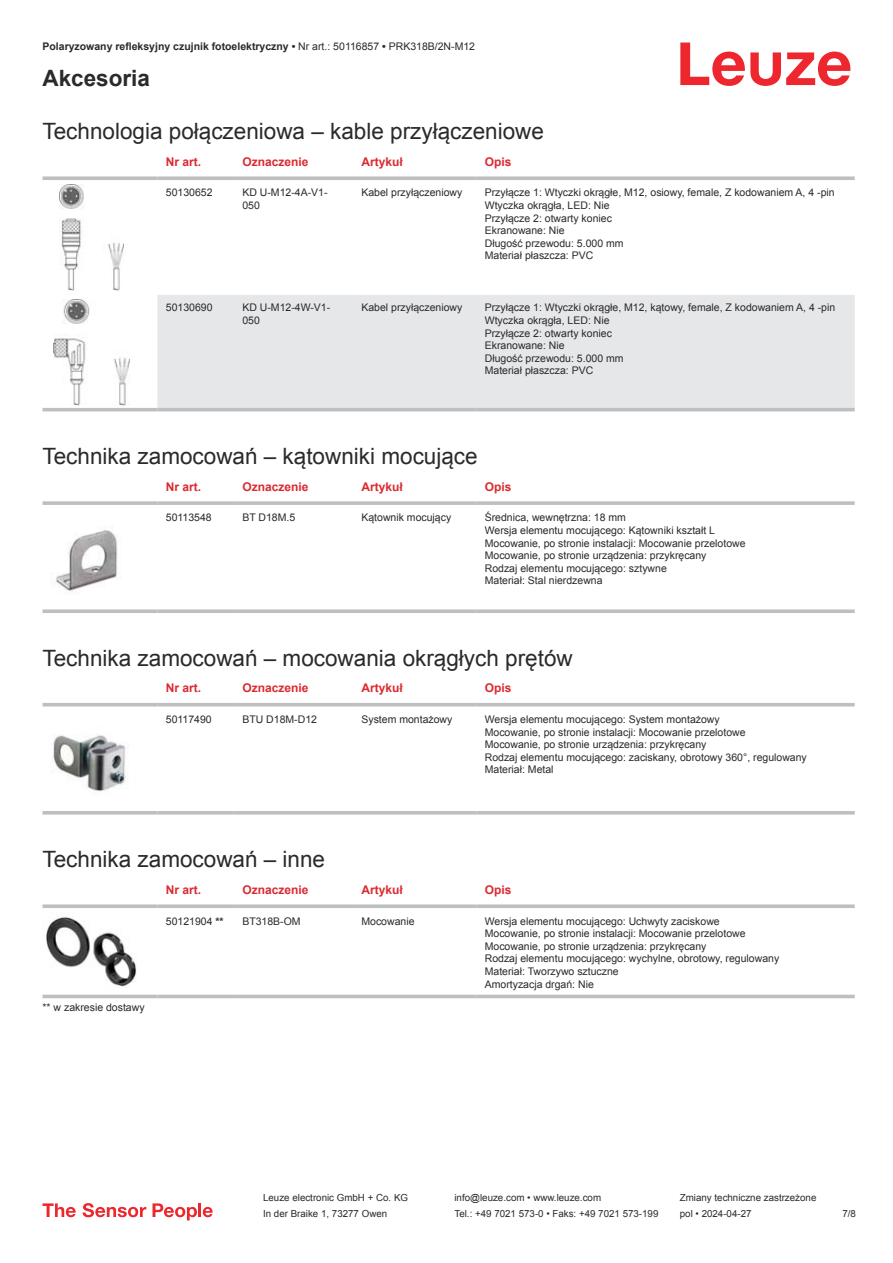
<style>
.page{position:relative;width:893px;height:1263px;background:#fff}
.page>*{position:absolute;margin:0;border:0;box-sizing:border-box;transform-origin:0 0}
.t1{font:22.5px "Arial";color:#2b292a}
.t2{font:700 22.5px "Arial";color:#2b292a}
.t3{font:700 12px "Arial";color:#db2a30}
.t4{font:10.5px/12.6px "Arial";color:#2b292a}
.t5{font:700 10.5px "Arial";color:#2b292a}
.t6{font:9.75px "Arial";color:#2b292a}
.s1{font-weight:400}
.s2{font-weight:700}
</style>
<div class="page">
<svg style="left:680px;top:43px;width:170px;height:43px"></svg>
<svg style="left:43px;top:342px;width:812px;height:70px"></svg>
<div style="left:157px;top:295px;width:698px;height:113px;background:#e6e7e9"></div>
<svg style="left:43px;top:176px;width:114px;height:4px"></svg>
<svg style="left:157px;top:176px;width:77px;height:4px"></svg>
<svg style="left:234px;top:176px;width:119px;height:4px"></svg>
<svg style="left:353px;top:176px;width:123px;height:4px"></svg>
<svg style="left:476px;top:176px;width:379px;height:4px;fill:#bdbfc1"></svg>
<hr style="left:43px;top:408px;width:114px;height:3px;background:#bdbfc1">
<hr style="left:157px;top:408px;width:77px;height:3px;background:#bdbfc1">
<hr style="left:234px;top:408px;width:119px;height:3px;background:#bdbfc1">
<hr style="left:353px;top:408px;width:123px;height:3px;background:#bdbfc1">
<hr style="left:476px;top:408px;width:379px;height:3px;background:#bdbfc1">
<img style="left:59px;top:184px;width:65px;height:107px">
<img style="left:54px;top:299px;width:75px;height:106px">
<svg style="left:43px;top:501px;width:114px;height:4px"></svg>
<svg style="left:157px;top:501px;width:77px;height:4px"></svg>
<svg style="left:234px;top:501px;width:119px;height:4px"></svg>
<svg style="left:353px;top:501px;width:123px;height:4px"></svg>
<svg style="left:476px;top:501px;width:379px;height:4px;fill:#c1c3c5"></svg>
<svg style="left:43px;top:609px;width:114px;height:4px"></svg>
<svg style="left:157px;top:609px;width:77px;height:4px"></svg>
<svg style="left:234px;top:609px;width:119px;height:4px"></svg>
<svg style="left:353px;top:609px;width:123px;height:4px"></svg>
<svg style="left:476px;top:609px;width:379px;height:4px;fill:#bdbfc1"></svg>
<img style="left:54px;top:530px;width:64px;height:62px">
<svg style="left:43px;top:706px;width:812px;height:109px"></svg>
<hr style="left:43px;top:703px;width:114px;height:3px;background:#bdbfc1">
<hr style="left:157px;top:703px;width:77px;height:3px;background:#bdbfc1">
<hr style="left:234px;top:703px;width:119px;height:3px;background:#bdbfc1">
<hr style="left:353px;top:703px;width:123px;height:3px;background:#bdbfc1">
<hr style="left:476px;top:703px;width:379px;height:3px;background:#bdbfc1">
<hr style="left:43px;top:811px;width:114px;height:3px;background:#bdbfc1">
<hr style="left:157px;top:811px;width:77px;height:3px;background:#bdbfc1">
<hr style="left:234px;top:811px;width:119px;height:3px;background:#bdbfc1">
<hr style="left:353px;top:811px;width:123px;height:3px;background:#bdbfc1">
<hr style="left:476px;top:811px;width:379px;height:3px;background:#bdbfc1">
<img style="left:43px;top:711px;width:97px;height:97px">
<div style="left:43px;top:994px;width:812px;height:5px;background:#eeeeef"></div>
<svg style="left:43px;top:904px;width:114px;height:4px"></svg>
<svg style="left:157px;top:904px;width:77px;height:4px"></svg>
<svg style="left:234px;top:904px;width:119px;height:4px"></svg>
<svg style="left:353px;top:904px;width:123px;height:4px"></svg>
<svg style="left:476px;top:904px;width:379px;height:4px;fill:#bdbfc1"></svg>
<hr style="left:43px;top:995px;width:114px;height:3px;background:#bdbfc1">
<hr style="left:157px;top:995px;width:77px;height:3px;background:#bdbfc1">
<hr style="left:234px;top:995px;width:119px;height:3px;background:#bdbfc1">
<hr style="left:353px;top:995px;width:123px;height:3px;background:#bdbfc1">
<hr style="left:476px;top:995px;width:379px;height:3px;background:#bdbfc1">
<img style="left:46px;top:916px;width:91px;height:71px">
<svg style="left:43px;top:1203px;width:33px;height:14px"></svg>
<svg style="left:83px;top:1203px;width:63px;height:14px"></svg>
<svg style="left:153px;top:1203px;width:44px;height:17px"></svg>
<hr style="left:198px;top:1203px;width:3px;height:14px;background:#ed272d">
<svg style="left:203px;top:1207px;width:10px;height:10px"></svg>
<p class="t5" style="left:43px;top:42px;width:434px">Polaryzowany refleksyjny czujnik fotoelektryczny • <span class="s1">Nr art.: 50116857</span> • <span class="s1">PRK318B/2N-M12</span></p>
<h1 class="t2" style="left:43px;top:69px;width:109px">Akcesoria</h1>
<h1 class="t1" style="left:43px;top:116px;width:503px">Technologia połączeniowa – kable przyłączeniowe</h1>
<p class="t3" style="left:166px;top:153px;width:37px">Nr art.</p>
<p class="t3" style="left:242px;top:157px;width:68px">Oznaczenie</p>
<p class="t3" style="left:361px;top:153px;width:43px">Artykuł</p>
<p class="t3" style="left:485px;top:157px;width:28px">Opis</p>
<p class="t4" style="left:166px;top:187px;width:48px">50130652</p>
<p class="t4" style="left:242px;top:186px;width:87px">KD U-M12-4A-V1-<br>050</p>
<p class="t4" style="left:361px;top:186px;width:102px">Kabel przyłączeniowy</p>
<p class="t4" style="left:485px;top:186px;width:351px">Przyłącze 1: Wtyczki okrągłe, M12, osiowy, female, Z kodowaniem A, 4 -pin<br>Wtyczka okrągła, LED: Nie<br>Przyłącze 2: otwarty koniec<br>Ekranowane: Nie<br>Długość przewodu: 5.000 mm<br>Materiał płaszcza: PVC</p>
<p class="t4" style="left:166px;top:301px;width:48px">50130690</p>
<p class="t4" style="left:242px;top:301px;width:89px">KD U-M12-4W-V1-<br>050</p>
<p class="t4" style="left:361px;top:301px;width:102px">Kabel przyłączeniowy</p>
<p class="t4" style="left:485px;top:301px;width:352px">Przyłącze 1: Wtyczki okrągłe, M12, kątowy, female, Z kodowaniem A, 4 -pin<br>Wtyczka okrągła, LED: Nie<br>Przyłącze 2: otwarty koniec<br>Ekranowane: Nie<br>Długość przewodu: 5.000 mm<br>Materiał płaszcza: PVC</p>
<h1 class="t1" style="left:43px;top:441px;width:437px">Technika zamocowań – kątowniki mocujące</h1>
<p class="t3" style="left:166px;top:478px;width:37px">Nr art.</p>
<p class="t3" style="left:242px;top:481px;width:68px">Oznaczenie</p>
<p class="t3" style="left:361px;top:478px;width:43px">Artykuł</p>
<p class="t3" style="left:485px;top:481px;width:28px">Opis</p>
<p class="t4" style="left:166px;top:511px;width:47px">50113548</p>
<p class="t4" style="left:242px;top:512px;width:54px">BT D18M.5</p>
<p class="t4" style="left:361px;top:511px;width:91px">Kątownik mocujący</p>
<p class="t4" style="left:485px;top:511px;width:262px">Średnica, wewnętrzna: 18 mm<br>Wersja elementu mocującego: Kątowniki kształt L Mocowanie, po stronie instalacji: Mocowanie przelotowe Mocowanie, po stronie urządzenia: przykręcany<br>Rodzaj elementu mocującego: sztywne<br>Materiał: Stal nierdzewna</p>
<h1 class="t1" style="left:43px;top:642px;width:532px">Technika zamocowań – mocowania okrągłych prętów</h1>
<p class="t3" style="left:166px;top:679px;width:37px">Nr art.</p>
<p class="t3" style="left:242px;top:683px;width:68px">Oznaczenie</p>
<p class="t3" style="left:361px;top:679px;width:43px">Artykuł</p>
<p class="t3" style="left:485px;top:683px;width:28px">Opis</p>
<p class="t4" style="left:166px;top:713px;width:47px">50117490</p>
<p class="t4" style="left:242px;top:714px;width:76px">BTU D18M-D12</p>
<p class="t4" style="left:361px;top:713px;width:93px">System montażowy</p>
<p class="t4" style="left:485px;top:713px;width:324px">Wersja elementu mocującego: System montażowy<br>Mocowanie, po stronie instalacji: Mocowanie przelotowe<br>Mocowanie, po stronie urządzenia: przykręcany<br>Rodzaj elementu mocującego: zaciskany, obrotowy 360°, regulowany Materiał: Metal</p>
<h1 class="t1" style="left:43px;top:844px;width:284px">Technika zamocowań – inne</h1>
<p class="t3" style="left:166px;top:881px;width:37px">Nr art.</p>
<p class="t3" style="left:242px;top:885px;width:68px">Oznaczenie</p>
<p class="t3" style="left:361px;top:881px;width:43px">Artykuł</p>
<p class="t3" style="left:485px;top:885px;width:28px">Opis</p>
<p class="t4" style="left:166px;top:914px;width:59px">50121904 <span class="s2">**</span></p>
<p class="t4" style="left:242px;top:915px;width:60px">BT318B-OM</p>
<p class="t4" style="left:361px;top:915px;width:55px">Mocowanie</p>
<p class="t4" style="left:485px;top:914px;width:296px">Wersja elementu mocującego: Uchwyty zaciskowe<br>Mocowanie, po stronie instalacji: Mocowanie przelotowe Mocowanie, po stronie urządzenia: przykręcany<br>Rodzaj elementu mocującego: wychylne, obrotowy, regulowany Materiał: Tworzywo sztuczne<br>Amortyzacja drgań: Nie</p>
<p class="t4" style="left:43px;top:1001px;width:104px">** w zakresie dostawy</p>
<p class="t6" style="left:263px;top:1191px;width:146px">Leuze electronic GmbH + Co. KG</p>
<p class="t6" style="left:454px;top:1191px;width:148px">info@leuze.com • www.leuze.com</p>
<p class="t6" style="left:680px;top:1191px;width:138px">Zmiany techniczne zastrzeżone</p>
<p class="t6" style="left:263px;top:1210px;width:126px">In der Braike 1, 73277 Owen</p>
<p class="t6" style="left:454px;top:1207px;width:205px">Tel.: +49 7021 573-0 • Faks: +49 7021 573-199</p>
<p class="t6" style="left:680px;top:1207px;width:73px">pol • 2024-04-27</p>
<p class="t6" style="left:842px;top:1210px;width:15px">7 /8</p>
</div>
